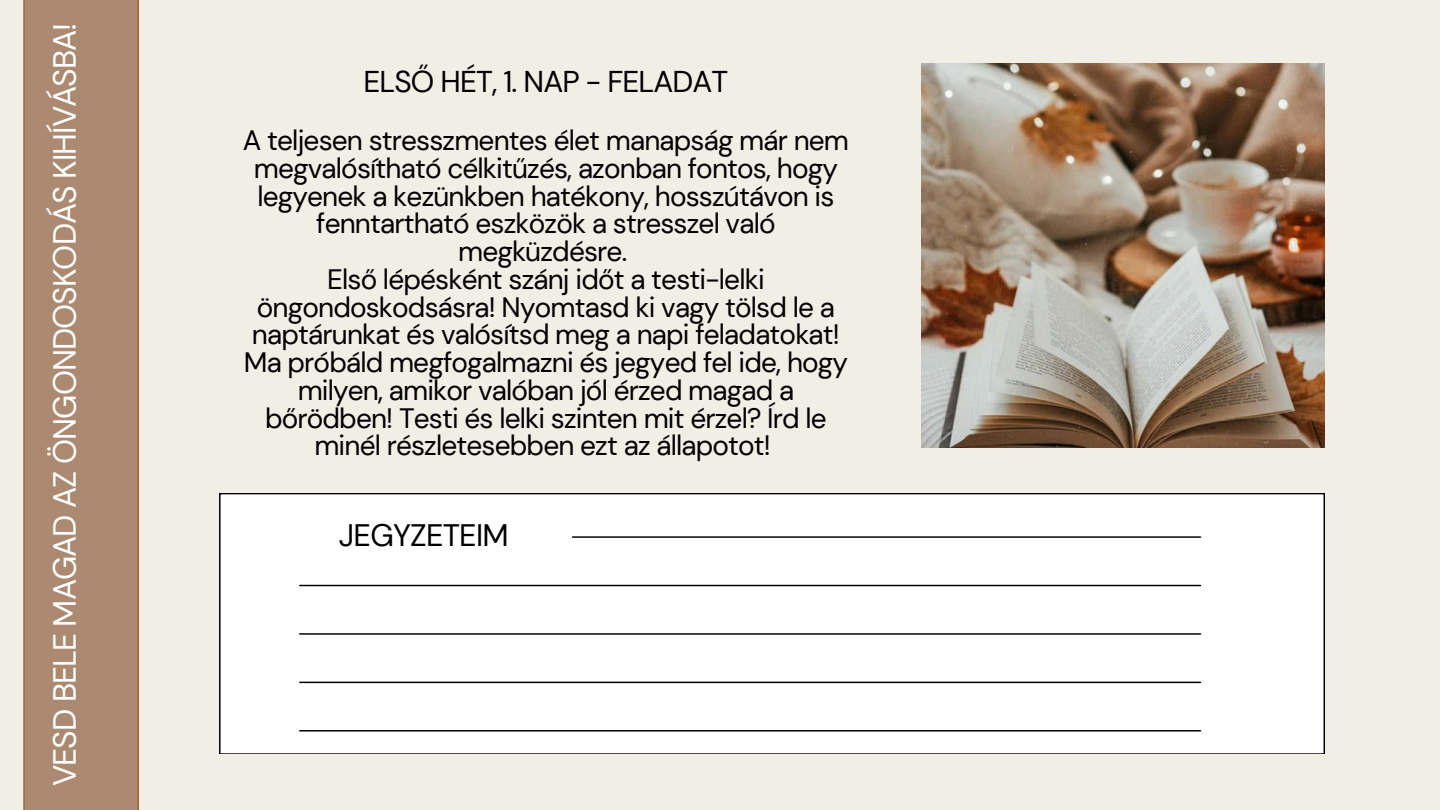
<style>
.page{position:relative;width:1440px;height:810px;background:#f1eee6}
.page>*{position:absolute;margin:0;border:0;box-sizing:border-box;transform-origin:0 0}
.t1{font:32px "DM Sans";letter-spacing:-.03em;color:#fff}
.t2{font:31px "DM Sans";letter-spacing:-.025em;color:#000}
.t3{font:30px "DM Sans";letter-spacing:-.03em;color:#000}
.t4{font:28px/27.8px "DM Sans";letter-spacing:-.03em;color:#000;text-align:center}
</style>
<div class="page">
<div style="left:24px;top:0;width:114px;height:810px;background:#ac8a71"></div>
<div style="left:220px;top:494px;width:1104px;height:260px;background:#fff"></div>
<hr style="left:300px;top:730px;width:901px;height:2px;background:#000">
<hr style="left:300px;top:633px;width:901px;height:2px;background:#000">
<hr style="left:300px;top:585px;width:901px;height:1px;background:#000">
<hr style="left:573px;top:536px;width:628px;height:2px;background:#000">
<hr style="left:300px;top:682px;width:901px;height:1px;background:#000">
<img style="left:922px;top:64px;width:402px;height:383px">
<h1 class="t1" style="left:44px;top:786px;width:765px;rotate:-90deg">VESD BELE MAGAD AZ ÖNGONDOSKODÁS KIHÍVÁSBA!</h1>
<p class="t3" style="left:364px;top:62px;width:366px">ELSŐ HÉT, 1. NAP - FELADAT</p>
<p class="t4" style="left:243px;top:127px;width:608px">A teljesen stresszmentes élet manapság már nem megvalósítható célkitűzés, azonban fontos, hogy legyenek a kezünkben hatékony, hosszútávon is fenntartható eszközök a stresszel való megküzdésre.</p>
<p class="t4" style="left:252px;top:265px;width:589px">Első lépésként szánj időt a testi-lelki öngondoskodsásra! Nyomtasd ki vagy tölsd le a naptárunkat és valósítsd meg a napi feladatokat!</p>
<p class="t4" style="left:244px;top:349px;width:606px">Ma próbáld megfogalmazni és jegyed fel ide, hogy milyen, amikor valóban jól érzed magad a bőrödben! Testi és lelki szinten mit érzel? Írd le minél részletesebben ezt az állapotot!</p>
<p class="t2" style="left:339px;top:516px;width:171px">JEGYZETEIM</p>
</div>
